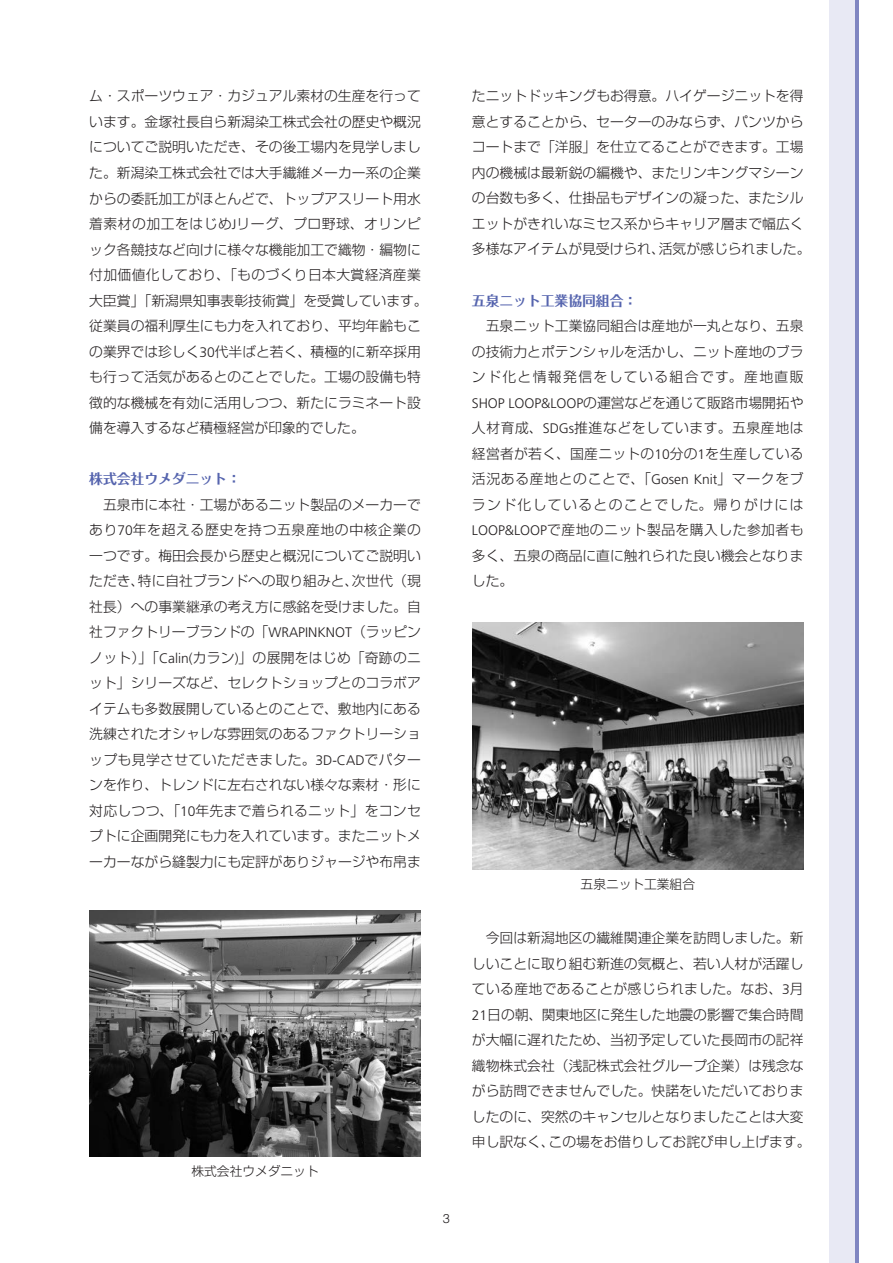
<style>
.page{position:relative;width:893px;height:1263px;background:#fff}
.page>*{position:absolute;margin:0;border:0;box-sizing:border-box;transform-origin:0 0}
.t1{font:300 13.8px/25.5px "Shin Go Pro";color:#231f20}
.t2{font:700 13.8px "Folk Pro";letter-spacing:-.005em;color:#5564ae}
.t3{font:300 12.75px "Shin Go Pro";letter-spacing:-.005em;color:#231f20}
.t4{font:300 12.75px "Helvetica LT Std";color:#231f20}
.s1{font-family:"Frutiger LT Std"}
</style>
<div class="page">
<div style="left:38px;top:0;width:817px;height:1263px;background:#e8e9f4"></div>
<div style="left:64px;top:0;width:765px;height:1263px;background:#fff"></div>
<div style="left:0;top:0;width:89px;height:1263px;background:#fff"></div>
<img style="left:89px;top:910px;width:332px;height:247px">
<img style="left:472px;top:623px;width:332px;height:247px">
<p class="t1" style="left:89px;top:82px;width:340px">ム・スポーツウェア・カジュアル素材の生産を行っています。金塚社長自ら新潟染工株式会社の歴史や概況についてご説明いただき、その後工場内を見学しました。新潟染工株式会社では大手繊維メーカー系の企業からの委託加工がほとんどで、トップアスリート用水着素材の加工をはじめ<span class="s1">J</span>リーグ、プロ野球、オリンピック各競技など向けに様々な機能加工で織物・編物に付加価値化しており、「ものづくり日本大賞経済産業大臣賞」「新潟県知事表彰技術賞」を受賞しています。従業員の福利厚生にも力を入れており、平均年齢もこの業界では珍しく<span class="s1">30</span>代半ばと若く、積極的に新卒採用も行って活気があるとのことでした。工場の設備も特徴的な機械を有効に活用しつつ、新たにラミネート設備を導入するなど積極経営が印象的でした。</p>
<p class="t2" style="left:89px;top:467px;width:153px">株式会社ウメダニット：</p>
<p class="t1" style="left:89px;top:490px;width:333px;text-align:justify">　五泉市に本社・工場があるニット製品のメーカーであり<span class="s1">70</span>年を超える歴史を持つ五泉産地の中核企業の一つです。梅田会長から歴史と概況についてご説明いただき、特に自社ブランドへの取り組みと、次世代（現社長）への事業継承の考え方に感銘を受けました。自社ファクトリーブランドの「<span class="s1">WRAPINKNOT</span>（ラッピンノット）」「<span class="s1">Calin(</span>カラン<span class="s1">)</span>」の展開をはじめ「奇跡のニット」シリーズなど、セレクトショップとのコラボアイテムも多数展開しているとのことで、敷地内にある洗練されたオシャレな雰囲気のあるファクトリーショップも見学させていただきました。<span class="s1">3D-CAD</span>でパターンを作り、トレンドに左右されない様々な素材・形に対応しつつ、「<span class="s1">10</span>年先まで着られるニット」をコンセプトに企画開発にも力を入れています。またニットメーカーながら縫製力にも定評がありジャージや布帛ま</p>
<p class="t3" style="left:192px;top:1161px;width:129px">株式会社ウメダニット</p>
<p class="t1" style="left:472px;top:82px;width:340px">たニットドッキングもお得意。ハイゲージニットを得意とすることから、セーターのみならず、パンツからコートまで「洋服」を仕立てることができます。工場内の機械は最新鋭の編機や、またリンキングマシーンの台数も多く、仕掛品もデザインの凝った、またシルエットがきれいなミセス系からキャリア層まで幅広く多様なアイテムが見受けられ、活気が感じられました。</p>
<p class="t2" style="left:472px;top:288px;width:167px">五泉ニット工業協同組合：</p>
<p class="t1" style="left:472px;top:311px;width:333px;text-align:justify">　五泉ニット工業協同組合は産地が一丸となり、五泉の技術力とポテンシャルを活かし、ニット産地のブランド化と情報発信をしている組合です。産地直販<span class="s1">SHOP LOOP&amp;LOOP</span>の運営などを通じて販路市場開拓や人材育成、<span class="s1">SDGs</span>推進などをしています。五泉産地は経営者が若く、国産ニットの<span class="s1">10</span>分の<span class="s1">1</span>を生産している活況ある産地とのことで、「<span class="s1">Gosen Knit</span>」マークをブランド化しているとのことでした。帰りがけには<span class="s1">LOOP&amp;LOOP</span>で産地のニット製品を購入した参加者も多く、五泉の商品に直に触れられた良い機会となりました。</p>
<p class="t3" style="left:581px;top:874px;width:116px">五泉ニット工業組合</p>
<p class="t1" style="left:472px;top:924px;width:340px">　今回は新潟地区の繊維関連企業を訪問しました。新しいことに取り組む新進の気概と、若い人材が活躍している産地であることが感じられました。なお、<span class="s1">3</span>月<br><span class="s1">21</span>日の朝、関東地区に発生した地震の影響で集合時間が大幅に遅れたため、当初予定していた長岡市の記祥織物株式会社（浅記株式会社グループ企業）は残念ながら訪問できませんでした。快諾をいただいておりましたのに、突然のキャンセルとなりましたことは大変申し訳なく、この場をお借りしてお詫び申し上げます。</p>
<p class="t4" style="left:443px;top:1210px;width:9px">3</p>
</div>
